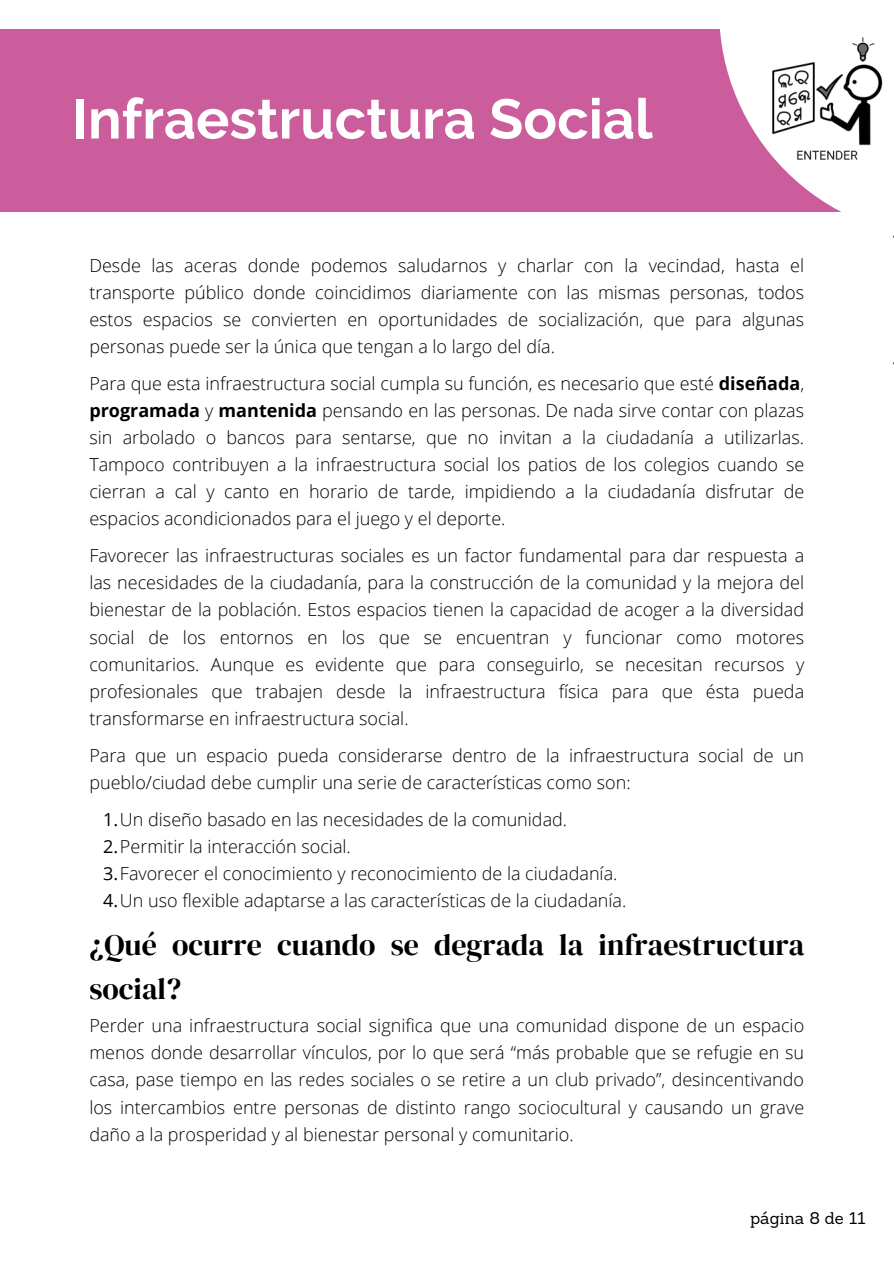
<style>
.page{position:relative;width:894px;height:1264px;background:#fff}
.page>*{position:absolute;margin:0;border:0;box-sizing:border-box;transform-origin:0 0}
.t1{font:700 55.8px "Raleway";color:#fff}
.t2{font:30px/43.8px "DM Serif Display";color:#000}
.t3{font:300 18px/27px "Open Sans";color:#000;text-align:justify}
.t4{font:16.5px "Sanchez";color:#000}
.s1{font-weight:700}
.s2{font-weight:400}
</style>
<div class="page">
<div style="left:0;top:29px;width:893px;height:183px;background:#cc5d9c"></div>
<svg style="left:720px;top:29px;width:173px;height:183px;fill:#fff"></svg>
<img style="left:760px;top:29px;width:132px;height:133px">
<p class="t1" style="left:72px;top:86px;width:582px">Infraestructura Social</p>
<p class="t3" style="left:89px;top:251px;width:716px">Desde las aceras donde podemos saludarnos y charlar con la vecindad, hasta el transporte público donde coincidimos diariamente con las mismas personas, todos estos espacios se convierten en oportunidades de socialización, que para algunas personas puede ser la única que tengan a lo largo del día.</p>
<p class="t3" style="left:89px;top:369px;width:716px">Para que esta infraestructura social cumpla su función, es necesario que esté <span class="s1">diseñada</span>, <span class="s1">programada</span> y <span class="s1">mantenida</span> pensando en las personas. De nada sirve contar con plazas sin arbolado o bancos para sentarse, que no invitan a la ciudadanía a utilizarlas.<br>Tampoco contribuyen a la infraestructura social los patios de los colegios cuando se cierran a cal y canto en horario de tarde, impidiendo a la ciudadanía disfrutar de espacios acondicionados para el juego y el deporte.</p>
<p class="t3" style="left:89px;top:542px;width:716px">Favorecer las infraestructuras sociales es un factor fundamental para dar respuesta a las necesidades de la ciudadanía, para la construcción de la comunidad y la mejora del bienestar de la población. Estos espacios tienen la capacidad de acoger a la diversidad social de los entornos en los que se encuentran y funcionar como motores comunitarios. Aunque es evidente que para conseguirlo, se necesitan recursos y profesionales que trabajen desde la infraestructura física para que ésta pueda transformarse en infraestructura social.</p>
<h1 class="t3" style="left:89px;top:741px;width:716px">Para que un espacio pueda considerarse dentro de la infraestructura social de un pueblo/ciudad debe cumplir una serie de características como son:</h1>
<h2 class="t3" style="left:103px;top:805px;width:465px"><span class="s2">1.</span>Un diseño basado en las necesidades de la comunidad.</h2>
<p class="t3" style="left:103px;top:832px;width:249px"><span class="s2">2.</span>Permitir la interacción social.</p>
<p class="t3" style="left:103px;top:859px;width:516px"><span class="s2">3.</span>Favorecer el conocimiento y reconocimiento de la ciudadanía.</p>
<p class="t3" style="left:103px;top:886px;width:524px"><span class="s2">4.</span>Un uso flexible adaptarse a las características de la ciudadanía.</p>
<p class="t2" style="left:89px;top:922px;width:716px">¿Qué ocurre cuando se degrada la infraestructura social?</p>
<p class="t3" style="left:89px;top:1011px;width:716px">Perder una infraestructura social significa que una comunidad dispone de un espacio menos donde desarrollar vínculos, por lo que será “más probable que se refugie en su casa, pase tiempo en las redes sociales o se retire a un club privado”, desincentivando los intercambios entre personas de distinto rango sociocultural y causando un grave daño a la prosperidad y al bienestar personal y comunitario.</p>
<p class="t4" style="left:749px;top:1206px;width:117px">página 8 de 11</p>
</div>
